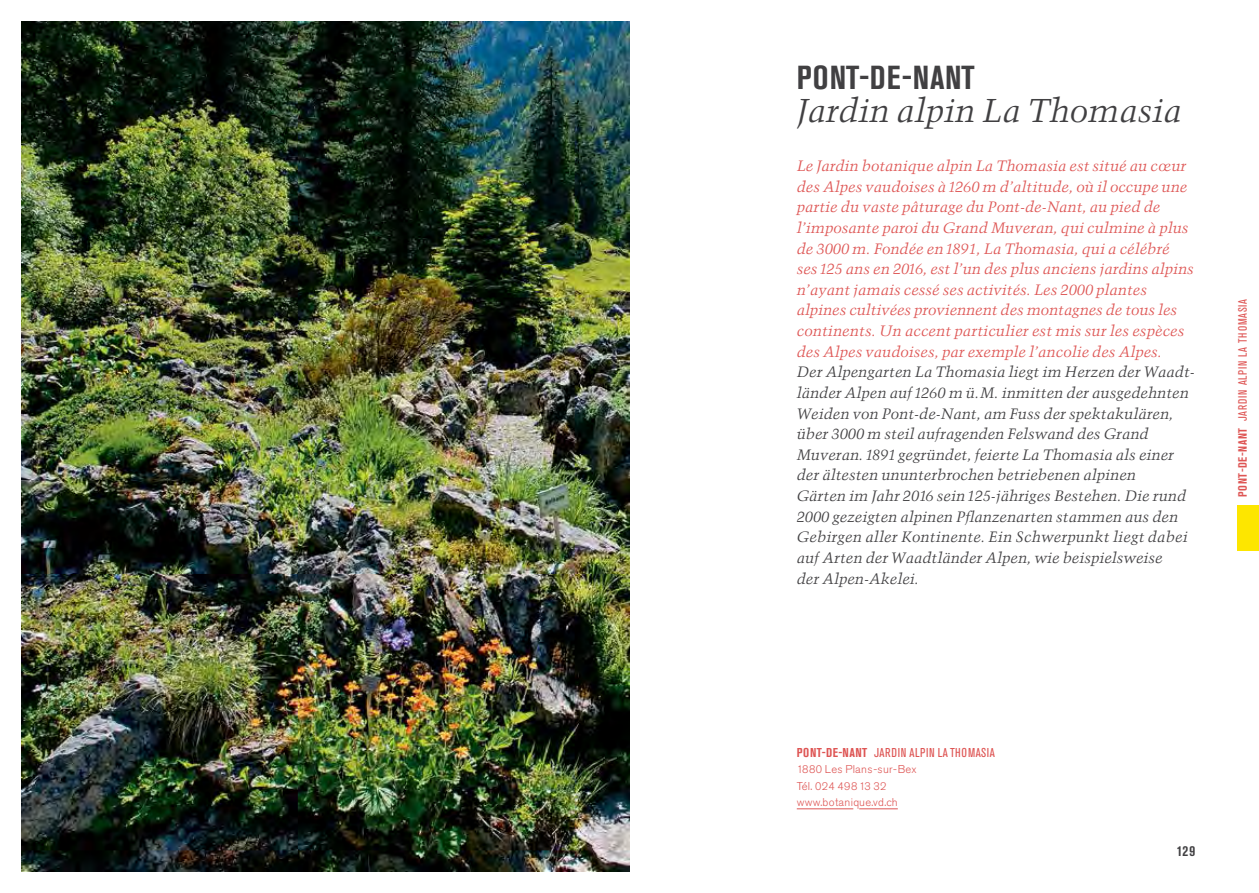
<style>
.page{position:relative;width:1259px;height:893px;background:#fff}
.page>*{position:absolute;margin:0;border:0;box-sizing:border-box;transform-origin:0 0}
.t1{font:italic 33px "Trump Mediaeval LT Std";color:#414042}
.t2{font:700 condensed 33px "Akzidenz Grotesk Pro";letter-spacing:.02em;color:#414042}
.t3{font:italic 15px/20.5px "Trump Mediaeval LT Std";color:#414042}
.t4{font:italic 15px/20.7px "Trump Mediaeval LT Std";color:#de5554}
.t5{font:700 condensed 14.7px "Akzidenz Grotesk Pro";color:#414042}
.t6{font:condensed 12.75px "Akzidenz Grotesk Pro";letter-spacing:.04em;color:#de5554}
.t7{font:condensed 12px "Akzidenz Grotesk Pro";letter-spacing:.06em;color:#de5554}
.t8{font:300 11.25px "Akzidenz Grotesk Pro";letter-spacing:.025em;color:#de5554}
.t9{font:300 10.8px "Akzidenz Grotesk Pro";letter-spacing:.025em;color:#de5554}
.s1{font-size:14.7px}
.s2{font-weight:700}
.s3{font-size:10.8px}
.s4{font-size:11.25px}
</style>
<div class="page">
<img style="left:21px;top:21px;width:608px;height:851px">
<hr style="left:797px;top:808px;width:56px;height:1px;background:#de5554">
<hr style="left:859px;top:808px;width:39px;height:1px;background:#de5554">
<div style="left:1237px;top:505px;width:22px;height:46px;background:#fde600"></div>
<h1 class="t2" style="left:797px;top:56px;width:179px">PONT-DE-NANT</h1>
<h1 class="t1" style="left:797px;top:90px;width:386px">Jardin alpin La Thomasia</h1>
<p class="t4" style="left:797px;top:155px;width:399px">Le Jardin botanique alpin La Thomasia est situé au cœur des Alpes vaudoises à <span class="s1">1260</span> m d’altitude, où il occupe une partie du vaste pâturage du Pont-de-Nant, au pied de l’imposante paroi du Grand Muveran, qui culmine à plus de <span class="s1">3000</span> m. Fondée en <span class="s1">1891</span>, La Thomasia, qui a célébré ses <span class="s1">125</span> ans en <span class="s1">2016</span>, est l’un des plus anciens jardins alpins n’ayant jamais cessé ses activités. Les <span class="s1">2000</span> plantes alpines cultivées proviennent des montagnes de tous les continents. Un accent particulier est mis sur les espèces des Alpes vaudoises, par exemple l’ancolie des Alpes.</p>
<p class="t3" style="left:797px;top:362px;width:399px">Der Alpengarten La Thomasia liegt im Herzen der Waadt&shy;länder Alpen auf <span class="s1">1260</span> m ü.M. inmitten der ausgedehnten Weiden von Pont-de-Nant, am Fuss der spektakulären, über <span class="s1">3000</span> m steil aufragenden Felswand des Grand Muveran. <span class="s1">1891</span> gegründet, feierte La Thomasia als einer der ältesten ununterbrochen betriebenen alpinen<br>Gärten im Jahr <span class="s1">2016</span> sein <span class="s1">125</span>-jähriges Bestehen. Die rund <span class="s1">2000</span> gezeigten alpinen Pflanzenarten stammen aus den Gebirgen aller Kontinente. Ein Schwerpunkt liegt dabei auf Arten der Waadtländer Alpen, wie beispielsweise<br>der Alpen-Akelei.</p>
<p class="t7" style="left:1234px;top:497px;width:199px;rotate:-90deg"><span class="s2">PONT-DE-NANT</span> JARDIN ALPIN LA THOMASIA</p>
<p class="t6" style="left:797px;top:744px;width:199px"><span class="s2">PONT-DE-NANT</span> JARDIN ALPIN LA THOMASIA</p>
<p class="t8" style="left:797px;top:762px;width:121px"><span class="s3">1880</span> Les Plans-sur-Bex</p>
<p class="t9" style="left:797px;top:779px;width:91px"><span class="s4">Tél.</span> 024 498 13 32</p>
<p class="t8" style="left:797px;top:795px;width:102px">www.botanique.vd.ch</p>
<p class="t5" style="left:1177px;top:841px;width:20px">129</p>
</div>
